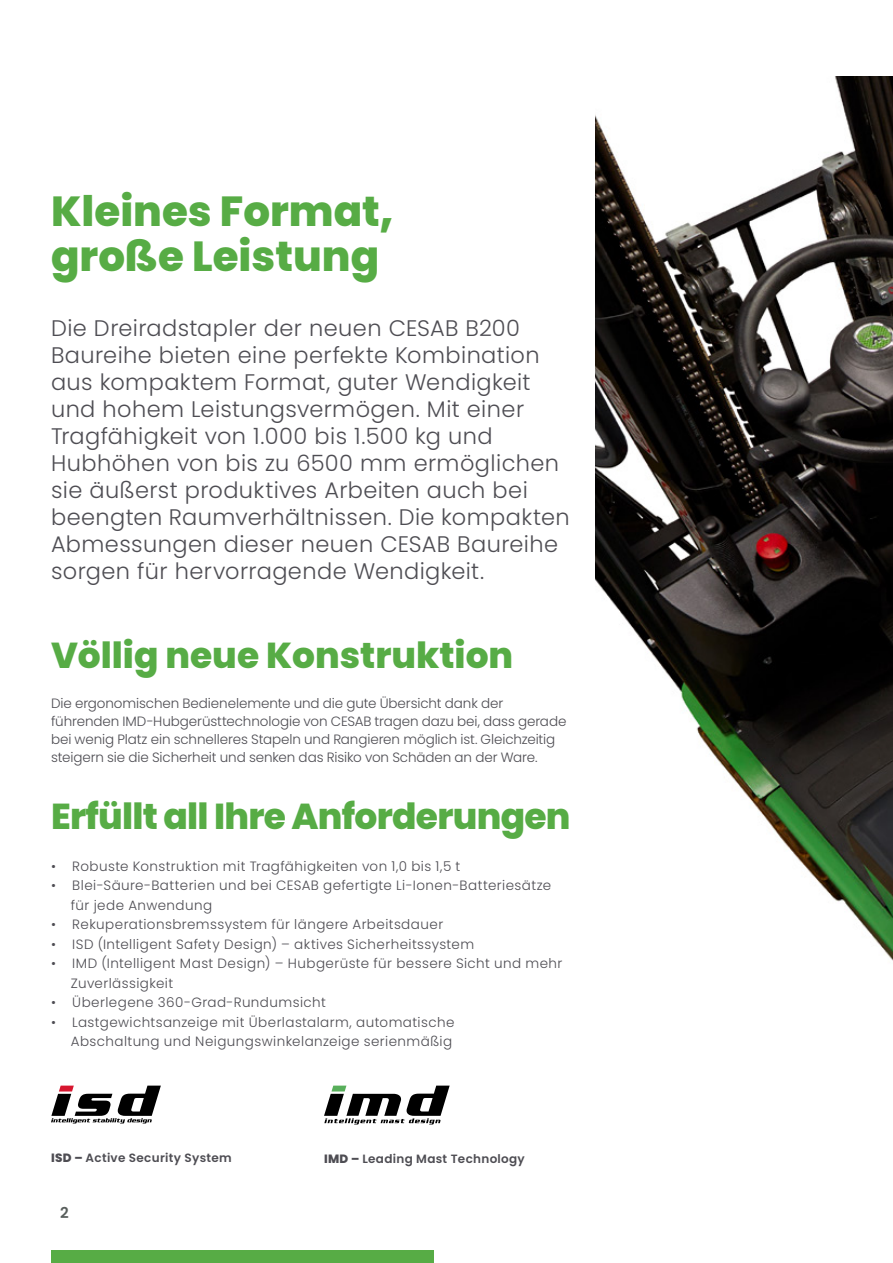
<style>
.page{position:relative;width:893px;height:1263px;background:#fff}
.page>*{position:absolute;margin:0;border:0;box-sizing:border-box;transform-origin:0 0}
.t1{font:800 42px/45px "Poppins";color:#57ac45}
.t2{font:800 36px "Poppins";letter-spacing:-.02em;color:#57ac45}
.t3{font:800 36px "Poppins";color:#57ac45}
.t4{font:300 22.5px/27px "Poppins";letter-spacing:.02em;color:#4e4d53}
.t5{font:600 15px "Poppins";color:#585e5c}
.t6{font:300 13.5px/19.5px "Poppins";letter-spacing:.025em;color:#4e4d53}
.t7{font:300 13.5px/18px "Poppins";letter-spacing:-.01em;color:#4e4d53}
.t8{font:600 12px "Poppins";letter-spacing:.025em;color:#4e4d53}
.s1{font-weight:800}
</style>
<div class="page">
<div style="left:51px;top:1250px;width:383px;height:13px;background:#57ac45"></div>
<img style="left:595px;top:77px;width:298px;height:884px">
<svg style="left:51px;top:1085px;width:110px;height:38px"></svg>
<svg style="left:324px;top:1085px;width:126px;height:39px"></svg>
<h1 class="t1" style="left:51px;top:189px;width:344px">Kleines Format, große Leistung</h1>
<p class="t4" style="left:51px;top:315px;width:520px">Die Dreiradstapler der neuen CESAB B200<br>Baureihe bieten eine perfekte Kombination aus kompaktem Format, guter Wendigkeit und hohem Leistungsvermögen. Mit einer Tragfähigkeit von 1.000 bis 1.500 kg und Hubhöhen von bis zu 6500 mm ermöglichen sie äußerst produktives Arbeiten auch bei beengten Raumverhältnissen. Die kompakten Abmessungen dieser neuen CESAB Baureihe sorgen für hervorragende Wendigkeit.</p>
<h2 class="t3" style="left:51px;top:634px;width:464px">Völlig neue Konstruktion</h2>
<p class="t7" style="left:51px;top:694px;width:517px">Die ergonomischen Bedienelemente und die gute Übersicht dank der führenden IMD-Hubgerüsttechnologie von CESAB tragen dazu bei, dass gerade bei wenig Platz ein schnelleres Stapeln und Rangieren möglich ist. Gleichzeitig steigern sie die Sicherheit und senken das Risiko von Schäden an der Ware.</p>
<h2 class="t2" style="left:51px;top:796px;width:521px">Erfüllt all Ihre Anforderungen</h2>
<p class="t6" style="left:51px;top:856px;width:411px">• Robuste Konstruktion mit Tragfähigkeiten von 1,0 bis 1,5 t</p>
<p class="t6" style="left:71px;top:876px;width:482px;text-indent:-20px">• Blei-Säure-Batterien und bei CESAB gefertigte Li-Ionen-Batteriesätze für jede Anwendung</p>
<p class="t6" style="left:51px;top:915px;width:394px">• Rekuperationsbremssystem für längere Arbeitsdauer</p>
<p class="t6" style="left:51px;top:934px;width:425px">• ISD (Intelligent Safety Design) – aktives Sicherheitssystem</p>
<p class="t6" style="left:71px;top:954px;width:493px;text-indent:-20px">• IMD (Intelligent Mast Design) – Hubgerüste für bessere Sicht und mehr<br>Zuverlässigkeit</p>
<p class="t6" style="left:51px;top:993px;width:276px">• Überlegene 360-Grad-Rundumsicht</p>
<p class="t6" style="left:51px;top:1012px;width:405px;text-align:right">• Lastgewichtsanzeige mit Überlastalarm, automatische<br>Abschaltung und Neigungswinkelanzeige serienmäßig</p>
<p class="t8" style="left:51px;top:1150px;width:182px"><span class="s1">ISD –</span> Active Security System</p>
<p class="t8" style="left:324px;top:1151px;width:202px"><span class="s1">IMD –</span> Leading Mast Technology</p>
<p class="t5" style="left:60px;top:1204px;width:10px">2</p>
</div>
